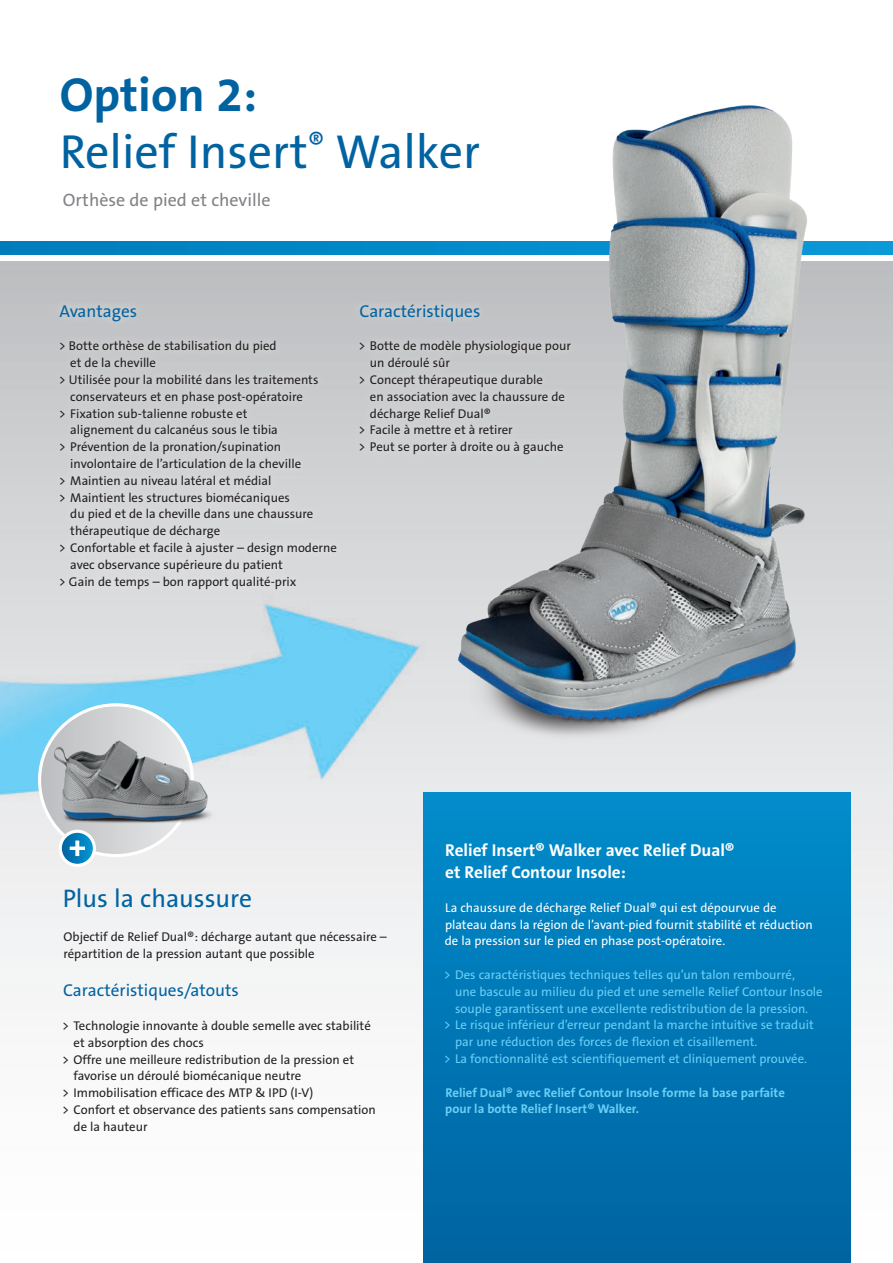
<style>
.page{position:relative;width:893px;height:1263px;background:#fff}
.page>*{position:absolute;margin:0;border:0;box-sizing:border-box;transform-origin:0 0}
.t1{font:48px "The Sans B Plus W5 Plain";color:#0063a1}
.t2{font:700 48px "The Sans B Plus W7";color:#0063a1}
.t3{font:25.5px "The Sans B Plus W5 Plain";color:#0063a1}
.t4{font:18px "The Sans B Plus W5 Plain";color:#808285}
.t5{font:700 17.25px/21.8px "The Sans B Plus W7";color:#fff}
.t6{font:17.25px "The Sans B Plus W5 Plain";color:#0063a1}
.t7{font:12.75px/16.8px "The Sans B Plus W5 Plain";color:#231f20}
.t8{font:12.75px "The Sans B Plus W5 Plain";color:#6bcff6}
.t9{font:12.75px/16.8px "The Sans B Plus W5 Plain";color:#fff}
.t10{font:700 12.75px/16.8px "The Sans B Plus W7";color:#6bcff6}
</style>
<div class="page">
<img style="left:0;top:262px;width:893px;height:1001px">
<svg style="left:0;top:241px;width:893px;height:13px;background:#0084c3"></svg>
<div style="left:423px;top:793px;width:427px;height:470px;background:linear-gradient(to bottom,#018ccb,#0063a0)"></div>
<img style="left:413px;top:105px;width:445px;height:662px">
<img style="left:192px;top:729px;width:31px;height:110px">
<svg style="left:60px;top:831px;width:34px;height:34px"></svg>
<div style="left:59px;top:830px;width:37px;height:37px;border:3px solid #fff;border-radius:50%"></div>
<svg style="left:40px;top:705px;width:152px;height:151px;background:#a7b5bd"></svg>
<div style="left:55px;top:880px;width:340px;height:260px;background:#f6f6f7"></div>
<div style="left:51px;top:296px;width:294px;height:301px;background:#fff;opacity:.55"></div>
<div style="left:351px;top:296px;width:228px;height:167px;background:#cbcccd"></div>
<h1 class="t2" style="left:60px;top:64px;width:199px">Option 2:</h1>
<h1 class="t1" style="left:60px;top:121px;width:422px">Relief Insert<sup>®</sup> Walker</h1>
<h3 class="t4" style="left:63px;top:188px;width:209px">Orthèse de pied et cheville</h3>
<h3 class="t6" style="left:59px;top:300px;width:79px">Avantages</h3>
<p class="t7" style="left:59px;top:338px;width:219px">&gt; Botte orthèse de stabilisation du pied</p>
<p class="t7" style="left:70px;top:354px;width:87px">et de la cheville</p>
<p class="t7" style="left:59px;top:371px;width:261px">&gt; Utilisée pour la mobilité dans les traitements</p>
<p class="t7" style="left:70px;top:388px;width:234px">conservateurs et en phase post-opératoire</p>
<p class="t7" style="left:59px;top:405px;width:190px">&gt; Fixation sub-talienne robuste et</p>
<p class="t7" style="left:70px;top:422px;width:209px">alignement du calcanéus sous le tibia</p>
<p class="t7" style="left:59px;top:438px;width:224px">&gt; Prévention de la pronation/supination</p>
<p class="t7" style="left:70px;top:455px;width:232px">involontaire de l’articulation de la cheville</p>
<p class="t7" style="left:59px;top:472px;width:214px">&gt; Maintien au niveau latéral et médial</p>
<p class="t7" style="left:59px;top:489px;width:232px">&gt; Maintient les structures biomécaniques</p>
<p class="t7" style="left:70px;top:506px;width:245px">du pied et de la cheville dans une chaussure</p>
<p class="t7" style="left:70px;top:522px;width:151px">thérapeutique de décharge</p>
<p class="t7" style="left:59px;top:539px;width:279px">&gt; Confortable et facile à ajuster – design moderne</p>
<p class="t7" style="left:70px;top:556px;width:214px">avec observance supérieure du patient</p>
<p class="t7" style="left:59px;top:573px;width:239px">&gt; Gain de temps – bon rapport qualité-prix</p>
<h3 class="t6" style="left:359px;top:300px;width:122px">Caractéristiques</h3>
<p class="t7" style="left:359px;top:338px;width:214px">&gt; Botte de modèle physiologique pour</p>
<p class="t7" style="left:370px;top:354px;width:82px">un déroulé sûr</p>
<p class="t7" style="left:359px;top:371px;width:186px">&gt; Concept thérapeutique durable</p>
<p class="t7" style="left:370px;top:388px;width:197px">en association avec la chaussure de</p>
<p class="t7" style="left:370px;top:405px;width:122px">décharge Relief Dual®</p>
<p class="t7" style="left:359px;top:422px;width:156px">&gt; Facile à mettre et à retirer</p>
<p class="t7" style="left:359px;top:438px;width:206px">&gt; Peut se porter à droite ou à gauche</p>
<h2 class="t3" style="left:63px;top:882px;width:191px">Plus la chaussure</h2>
<p class="t7" style="left:63px;top:928px;width:325px">Objectif de Relief Dual®: décharge autant que nécessaire – répartition de la pression autant que possible</p>
<h3 class="t6" style="left:63px;top:979px;width:177px">Caractéristiques/atouts</h3>
<p class="t7" style="left:62px;top:1017px;width:310px">&gt; Technologie innovante à double semelle avec stabilité</p>
<p class="t7" style="left:74px;top:1034px;width:132px">et absorption des chocs</p>
<p class="t7" style="left:62px;top:1051px;width:293px">&gt; Offre une meilleure redistribution de la pression et</p>
<p class="t7" style="left:74px;top:1068px;width:229px">favorise un déroulé biomécanique neutre</p>
<p class="t7" style="left:62px;top:1084px;width:253px">&gt; Immobilisation efficace des MTP &amp; IPD (I-V)</p>
<p class="t7" style="left:62px;top:1101px;width:315px">&gt; Confort et observance des patients sans compensation</p>
<p class="t7" style="left:74px;top:1118px;width:76px">de la hauteur</p>
<h3 class="t5" style="left:445px;top:840px;width:291px">Relief Insert® Walker avec Relief Dual® et Relief Contour Insole:</h3>
<p class="t9" style="left:445px;top:899px;width:369px">La chaussure de décharge Relief Dual® qui est dépourvue de plateau dans la région de l’avant-pied fournit stabilité et réduction de la pression sur le pied en phase post-opératoire.</p>
<p class="t8" style="left:444px;top:966px;width:353px">&gt; Des caractéristiques techniques telles qu’un talon rembourré,</p>
<p class="t8" style="left:455px;top:983px;width:369px">une bascule au milieu du pied et une semelle Relief Contour Insole</p>
<p class="t8" style="left:455px;top:1000px;width:354px">souple garantissent une excellente redistribution de la pression.</p>
<p class="t8" style="left:444px;top:1017px;width:371px">&gt; Le risque inférieur d’erreur pendant la marche intuitive se traduit</p>
<p class="t8" style="left:455px;top:1034px;width:304px">par une réduction des forces de flexion et cisaillement.</p>
<p class="t8" style="left:444px;top:1050px;width:365px">&gt; La fonctionnalité est scientifiquement et cliniquement prouvée.</p>
<p class="t10" style="left:445px;top:1084px;width:341px">Relief Dual® avec Relief Contour Insole forme la base parfaite pour la botte Relief Insert® Walker.</p>
</div>
